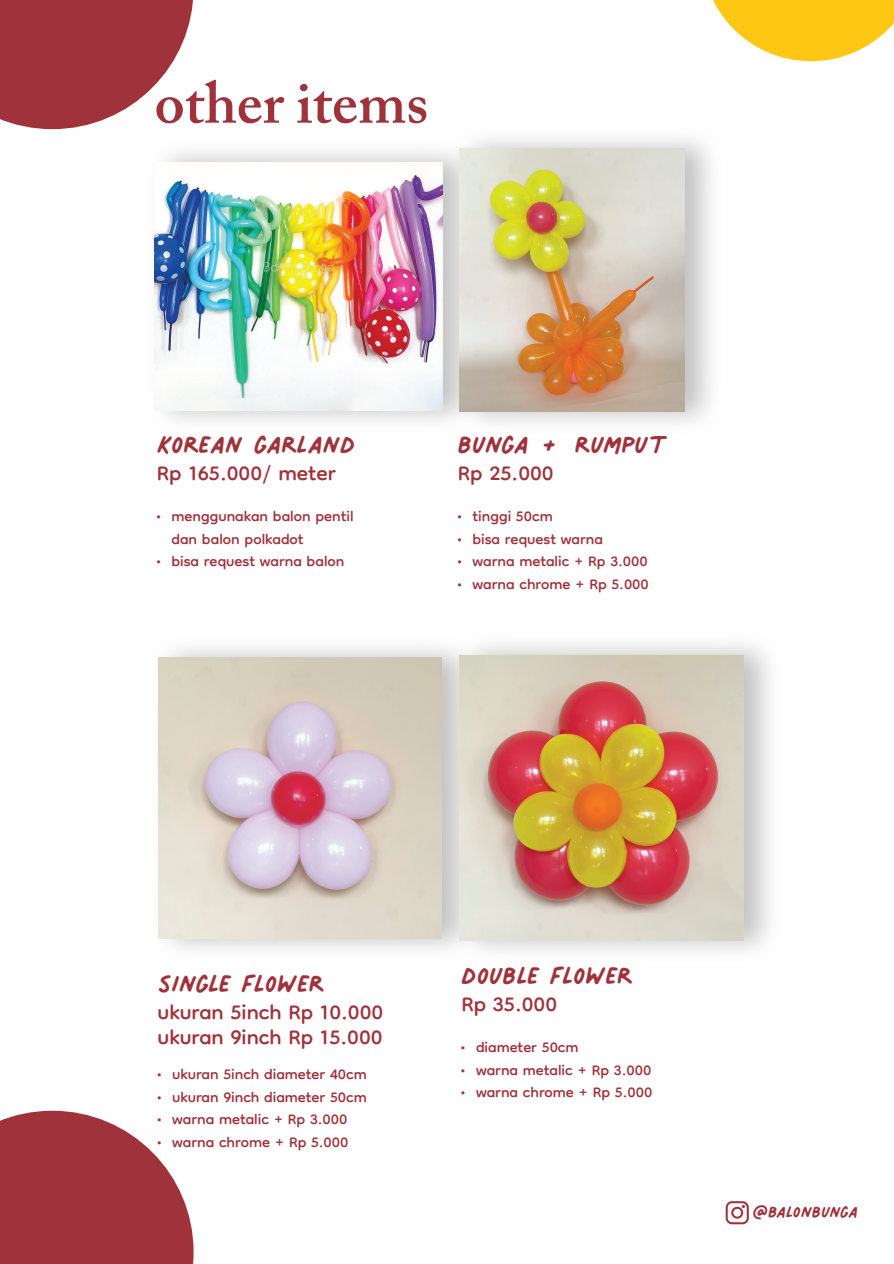
<style>
.page{position:relative;width:894px;height:1264px;background:#fff}
.page>*{position:absolute;margin:0;border:0;box-sizing:border-box;transform-origin:0 0}
.t1{font:600 59.25px "Adobe Caslon Pro";color:#a0323c}
.t2{font:40.2px "Palmer Lake Print";color:#a0323c}
.t3{font:33.75px/25.5px "Dongle";color:#a0323c}
.t4{font:25.95px "Palmer Lake Print";color:#a0323c}
.t5{font:23.7px/22.5px "Dongle";color:#a0323c}
</style>
<div class="page">
<svg style="left:713px;top:0;width:180px;height:61px"></svg>
<svg style="left:0;top:0;width:193px;height:129px"></svg>
<img style="left:154px;top:162px;width:287px;height:249px">
<img style="left:159px;top:657px;width:282px;height:281px">
<img style="left:441px;top:638px;width:329px;height:319px">
<img style="left:459px;top:655px;width:284px;height:285px">
<img style="left:441px;top:132px;width:270px;height:297px">
<img style="left:459px;top:148px;width:225px;height:263px">
<svg style="left:0;top:1110px;width:193px;height:153px"></svg>
<svg style="left:725px;top:1201px;width:23px;height:23px"></svg>
<h1 class="t1" style="left:154px;top:67px;width:275px">other items</h1>
<h2 class="t2" style="left:157px;top:418px;width:200px">korean garland</h2>
<h3 class="t3" style="left:157px;top:463px;width:180px">Rp 165.000/ meter</h3>
<p class="t5" style="left:171px;top:507px;width:183px;text-indent:-16px">• menggunakan balon pentil dan balon polkadot</p>
<p class="t5" style="left:155px;top:552px;width:191px">• bisa request warna balon</p>
<h2 class="t2" style="left:458px;top:418px;width:211px">bunga + rumput</h2>
<h3 class="t3" style="left:458px;top:463px;width:97px">Rp 25.000</h3>
<p class="t5" style="left:456px;top:507px;width:98px">• tinggi 50cm</p>
<p class="t5" style="left:456px;top:529px;width:148px">• bisa request warna</p>
<p class="t5" style="left:456px;top:552px;width:193px">• warna metalic + Rp 3.000</p>
<p class="t5" style="left:456px;top:574px;width:194px">• warna chrome + Rp 5.000</p>
<h2 class="t2" style="left:158px;top:956px;width:168px">single flower</h2>
<h3 class="t3" style="left:157px;top:1001px;width:227px">ukuran 5inch Rp 10.000 ukuran 9inch Rp 15.000</h3>
<p class="t5" style="left:156px;top:1064px;width:212px">• ukuran 5inch diameter 40cm</p>
<p class="t5" style="left:156px;top:1087px;width:212px">• ukuran 9inch diameter 50cm</p>
<p class="t5" style="left:156px;top:1109px;width:193px">• warna metalic + Rp 3.000</p>
<p class="t5" style="left:156px;top:1132px;width:194px">• warna chrome + Rp 5.000</p>
<h2 class="t2" style="left:461px;top:949px;width:172px">double flower</h2>
<h3 class="t3" style="left:461px;top:994px;width:97px">Rp 35.000</h3>
<p class="t5" style="left:459px;top:1038px;width:120px">• diameter 50cm</p>
<p class="t5" style="left:459px;top:1060px;width:193px">• warna metalic + Rp 3.000</p>
<p class="t5" style="left:459px;top:1083px;width:194px">• warna chrome + Rp 5.000</p>
<p class="t4" style="left:752px;top:1194px;width:107px">@balonbunga</p>
</div>
